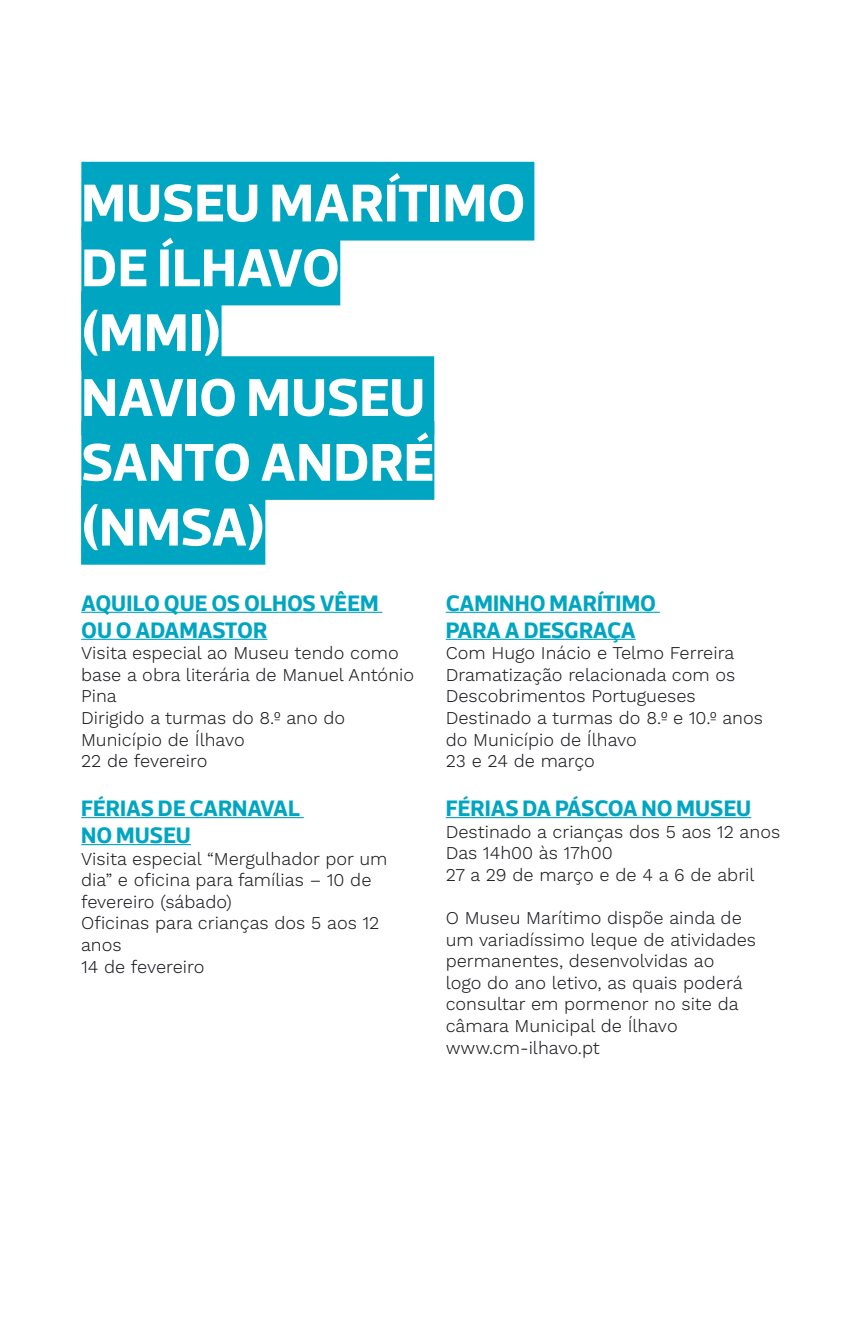
<style>
.page{position:relative;width:862px;height:1340px;background:#fff}
.page>*{position:absolute;margin:0;border:0;box-sizing:border-box;transform-origin:0 0}
.t1{font:700 54px/64.8px "Acto CTT";letter-spacing:.005em;color:#fff}
.t2{font:700 22.5px/27px "Acto CTT";color:#00a6c1}
.t3{font:300 18px/21.6px "Work Sans";color:#1b1c20}
</style>
<div class="page">
<div style="left:81px;top:162px;width:453px;height:78px;background:#00a6c1"></div>
<div style="left:81px;top:226px;width:259px;height:79px;background:#00a6c1"></div>
<div style="left:81px;top:291px;width:140px;height:79px;background:#00a6c1"></div>
<div style="left:81px;top:356px;width:353px;height:79px;background:#00a6c1"></div>
<div style="left:81px;top:421px;width:353px;height:79px;background:#00a6c1"></div>
<div style="left:81px;top:486px;width:184px;height:78px;background:#00a6c1"></div>
<hr style="left:81px;top:611px;width:301px;height:2px;background:#00a6c1">
<hr style="left:81px;top:638px;width:186px;height:2px;background:#00a6c1">
<hr style="left:81px;top:817px;width:222px;height:1px;background:#00a6c1">
<hr style="left:81px;top:844px;width:110px;height:1px;background:#00a6c1">
<hr style="left:445px;top:611px;width:214px;height:2px;background:#00a6c1">
<hr style="left:445px;top:638px;width:190px;height:2px;background:#00a6c1">
<hr style="left:445px;top:817px;width:305px;height:1px;background:#00a6c1">
<h1 class="t1" style="left:81px;top:169px;width:445px">MUSEU MARÍTIMO<br>DE ÍLHAVO<br>(MMI)<br>NAVIO MUSEU<br>SANTO ANDRÉ (NMSA)</h1>
<p class="t2" style="left:81px;top:589px;width:299px">AQUILO QUE OS OLHOS VÊEM<br>OU O ADAMASTOR</p>
<p class="t3" style="left:81px;top:643px;width:334px">Visita especial ao Museu tendo como base a obra literária de Manuel António<br>Pina<br>Dirigido a turmas do 8.º ano do<br>Município de Ílhavo<br>22 de fevereiro</p>
<p class="t2" style="left:81px;top:794px;width:220px">FÉRIAS DE CARNAVAL<br>NO MUSEU</p>
<p class="t3" style="left:81px;top:848px;width:308px">Visita especial “Mergulhador por um dia” e oficina para famílias – 10 de fevereiro (sábado)<br>Oficinas para crianças dos 5 aos 12 anos<br>14 de fevereiro</p>
<p class="t2" style="left:445px;top:589px;width:212px">CAMINHO MARÍTIMO<br>PARA A DESGRAÇA</p>
<p class="t3" style="left:445px;top:643px;width:319px">Com Hugo Inácio e Telmo Ferreira<br>Dramatização relacionada com os<br>Descobrimentos Portugueses<br>Destinado a turmas do 8.º e 10.º anos do Município de Ílhavo<br>23 e 24 de março</p>
<p class="t2" style="left:445px;top:794px;width:307px">FÉRIAS DA PÁSCOA NO MUSEU</p>
<p class="t3" style="left:445px;top:821px;width:336px">Destinado a crianças dos 5 aos 12 anos<br>Das 14h00 às 17h00<br>27 a 29 de março e de 4 a 6 de abril</p>
<p class="t3" style="left:445px;top:907px;width:312px">O Museu Marítimo dispõe ainda de um variadíssimo leque de atividades permanentes, desenvolvidas ao<br>logo do ano letivo, as quais poderá consultar em pormenor no site da câmara Municipal de Ílhavo www.cm-ilhavo.pt</p>
</div>
